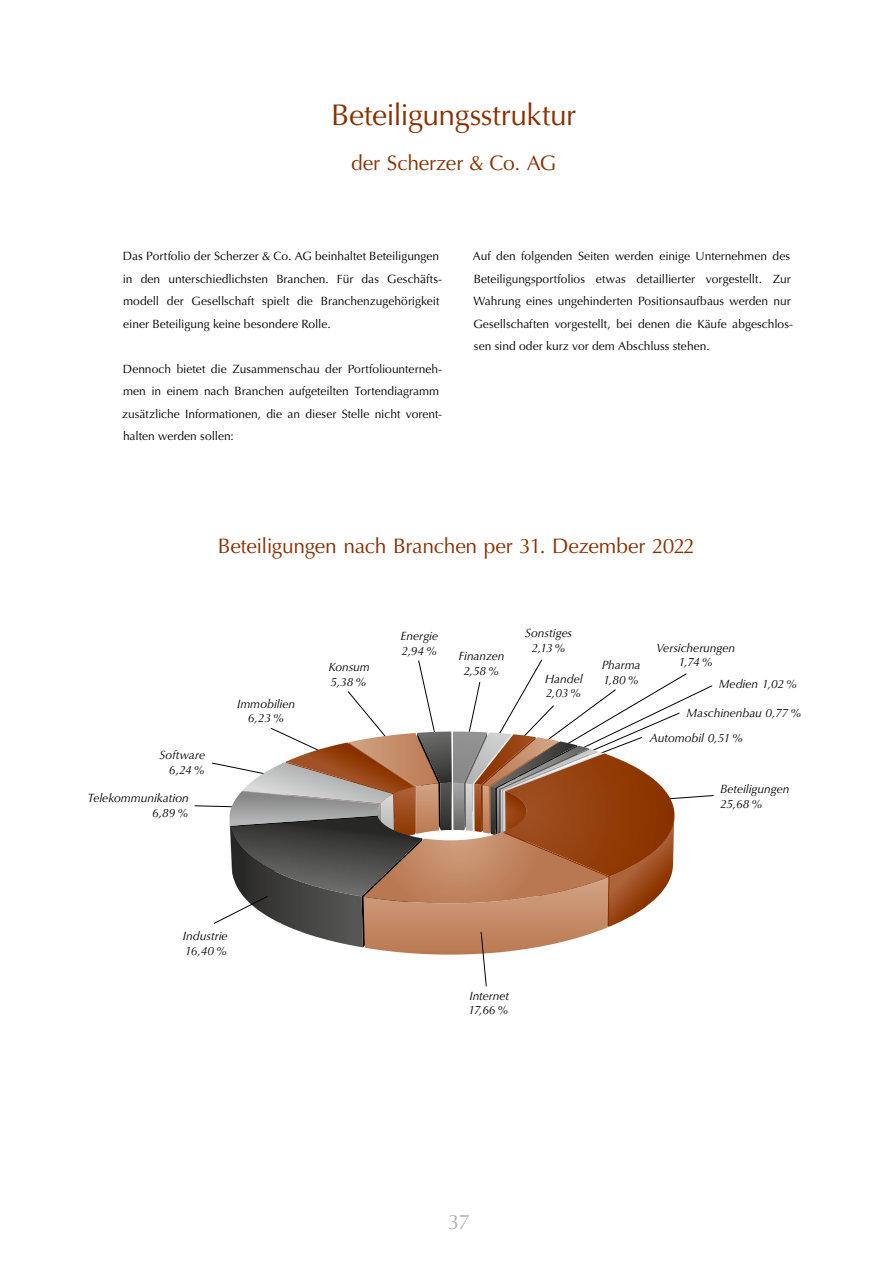
<style>
.page{position:relative;width:893px;height:1263px;background:#fff}
.page>*{position:absolute;margin:0;border:0;box-sizing:border-box;transform-origin:0 0}
.t1{font:30px "Optima LT Std";letter-spacing:-.015em;color:#893000}
.t2{font:21px "Optima LT Std";letter-spacing:-.015em;color:#893000}
.t3{font:21px "Optima LT Std";color:#b1b2b3}
.t4{font:12px/22.5px "Optima LT Std";color:#000}
.t5{font:italic 12px/14.7px "Optima LT Std";letter-spacing:-.005em;color:#000}
</style>
<div class="page">
<svg style="left:194px;top:659px;width:520px;height:327px"></svg>
<h1 class="t1" style="left:331px;top:98px;width:246px">Beteiligungsstruktur</h1>
<h2 class="t2" style="left:351px;top:151px;width:206px">der Scherzer &amp; Co. AG</h2>
<p class="t4" style="left:123px;top:245px;width:320px">Das Portfolio der Scherzer &amp; Co. AG beinhaltet Beteiligungen in den unterschiedlichsten Branchen. Für das Geschäfts&shy;modell der Gesellschaft spielt die Branchenzugehörigkeit einer Beteiligung keine besondere Rolle.</p>
<p class="t4" style="left:122px;top:358px;width:322px">Dennoch bietet die Zusammenschau der Portfoliounterneh&shy;men in einem nach Branchen aufgeteilten Tortendiagramm zusätzliche Informationen, die an dieser Stelle nicht vorent&shy;halten werden sollen:</p>
<p class="t4" style="left:473px;top:245px;width:322px">Auf den folgenden Seiten werden einige Unternehmen des Beteiligungsportfolios etwas detaillierter vorgestellt. Zur Wahrung eines ungehinderten Positionsaufbaus werden nur Gesellschaften vorgestellt, bei denen die Käufe abgeschlos&shy;sen sind oder kurz vor dem Abschluss stehen.</p>
<h2 class="t2" style="left:218px;top:533px;width:479px">Beteiligungen nach Branchen per 31. Dezember 2022</h2>
<p class="t5" style="left:160px;top:748px;width:47px;text-align:right">Software<br>6,24%</p>
<p class="t5" style="left:87px;top:791px;width:103px;text-align:right">Telekommunikation<br>6,89%</p>
<p class="t5" style="left:237px;top:696px;width:60px;text-align:center">Immobilien<br>6,23%</p>
<p class="t5" style="left:328px;top:660px;width:43px">Konsum<br>5,38%</p>
<p class="t5" style="left:401px;top:629px;width:39px">Energie<br>2,94%</p>
<p class="t5" style="left:458px;top:649px;width:47px;text-align:center">Finanzen<br>2,58%</p>
<p class="t5" style="left:525px;top:626px;width:49px;text-align:center">Sonstiges<br>2,13%</p>
<p class="t5" style="left:656px;top:640px;width:80px;text-align:center">Versicherungen<br>1,74%</p>
<p class="t5" style="left:602px;top:658px;width:40px">Pharma<br>1,80%</p>
<p class="t5" style="left:545px;top:671px;width:39px">Handel<br>2,03%</p>
<p class="t5" style="left:719px;top:677px;width:80px">Medien 1,02%</p>
<p class="t5" style="left:686px;top:706px;width:117px">Maschinenbau 0,77%</p>
<p class="t5" style="left:650px;top:730px;width:95px">Automobil 0,51%</p>
<p class="t5" style="left:720px;top:782px;width:71px">Beteiligungen<br>25,68%</p>
<p class="t5" style="left:183px;top:929px;width:46px">Industrie<br>16,40%</p>
<p class="t5" style="left:468px;top:988px;width:42px">Internet<br>17,66%</p>
<h2 class="t3" style="left:448px;top:1210px;width:23px">37</h2>
</div>
